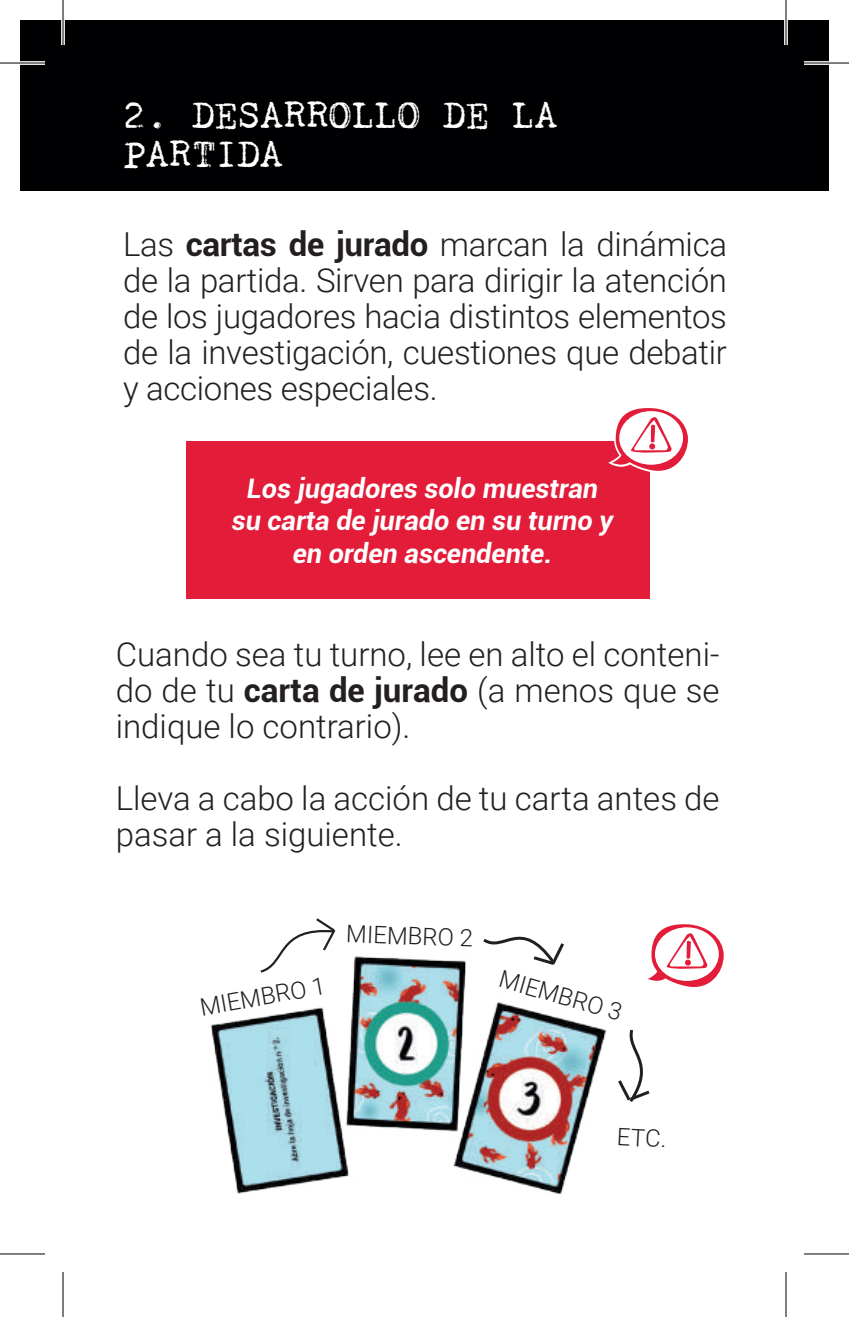
<style>
.page{position:relative;width:849px;height:1317px;background:#fff}
.page>*{position:absolute;margin:0;border:0;box-sizing:border-box;transform-origin:0 0}
.t1{font:39px/39px "Kingthings Trypewriter 2";color:#fff}
.t2{font:300 33px/36px "Roboto";color:#231f20;text-align:justify}
.t3{font:italic 700 27px/32.4px "Roboto";color:#fff;text-align:center}
.t4{font:300 24px "Roboto";color:#231f20}
.s1{font-weight:700}
</style>
<div class="page">
<div style="left:20px;top:20px;width:808px;height:171px;background:#000002"></div>
<svg style="left:648px;top:924px;width:76px;height:63px"></svg>
<div style="left:186px;top:441px;width:463px;height:158px;background:#e31d39"></div>
<img style="left:210px;top:956px;width:397px;height:238px">
<svg style="left:608px;top:408px;width:80px;height:66px"></svg>
<svg style="left:618px;top:1029px;width:32px;height:73px"></svg>
<svg style="left:480px;top:936px;width:87px;height:32px"></svg>
<svg style="left:258px;top:918px;width:79px;height:56px"></svg>
<svg style="left:20px;top:61px;width:25px;height:4px"></svg>
<svg style="left:804px;top:61px;width:25px;height:4px"></svg>
<svg style="left:61px;top:20px;width:4px;height:25px"></svg>
<svg style="left:784px;top:0;width:4px;height:45px"></svg>
<svg style="left:786px;top:1272px;width:1px;height:45px"></svg>
<hr style="left:0;top:62px;width:45px;height:2px;background:#000">
<hr style="left:804px;top:62px;width:45px;height:2px;background:#000">
<hr style="left:0;top:1253px;width:45px;height:1px;background:#000">
<hr style="left:804px;top:1253px;width:45px;height:1px;background:#000">
<hr style="left:62px;top:0;width:2px;height:45px;background:#000">
<hr style="left:62px;top:1272px;width:2px;height:45px;background:#000">
<hr style="left:785px;top:0;width:1px;height:45px;background:#000">
<hr style="left:785px;top:1272px;width:1px;height:45px;background:#000">
<p class="t1" style="left:123px;top:95px;width:436px">2. DESARROLLO DE LA<br>PARTIDA</p>
<p class="t2" style="left:123px;top:225px;width:605px">Las <span class="s1">cartas de jurado</span> marcan la dinámica de la partida. Sirven para dirigir la atención de los jugadores hacia distintos elementos de la investigación, cuestiones que debatir y acciones especiales.</p>
<p class="t3" style="left:232px;top:471px;width:383px">Los jugadores solo muestran su carta de jurado en su turno y en orden ascendente.</p>
<p class="t2" style="left:116px;top:635px;width:605px">Cuando sea tu turno, lee en alto el conteni&shy;do de tu <span class="s1">carta de jurado</span> (a menos que se indique lo contrario).</p>
<p class="t2" style="left:116px;top:779px;width:605px">Lleva a cabo la acción de tu carta antes de pasar a la siguiente.</p>
<p class="t4" style="left:197px;top:990px;width:128px;rotate:-10deg">MIEMBRO 1</p>
<p class="t4" style="left:347px;top:916px;width:128px;rotate:2deg">MIEMBRO 2</p>
<p class="t4" style="left:504px;top:961px;width:128px;rotate:16deg">MIEMBRO 3</p>
<p class="t4" style="left:618px;top:1119px;width:51px;rotate:3deg">ETC.</p>
</div>
